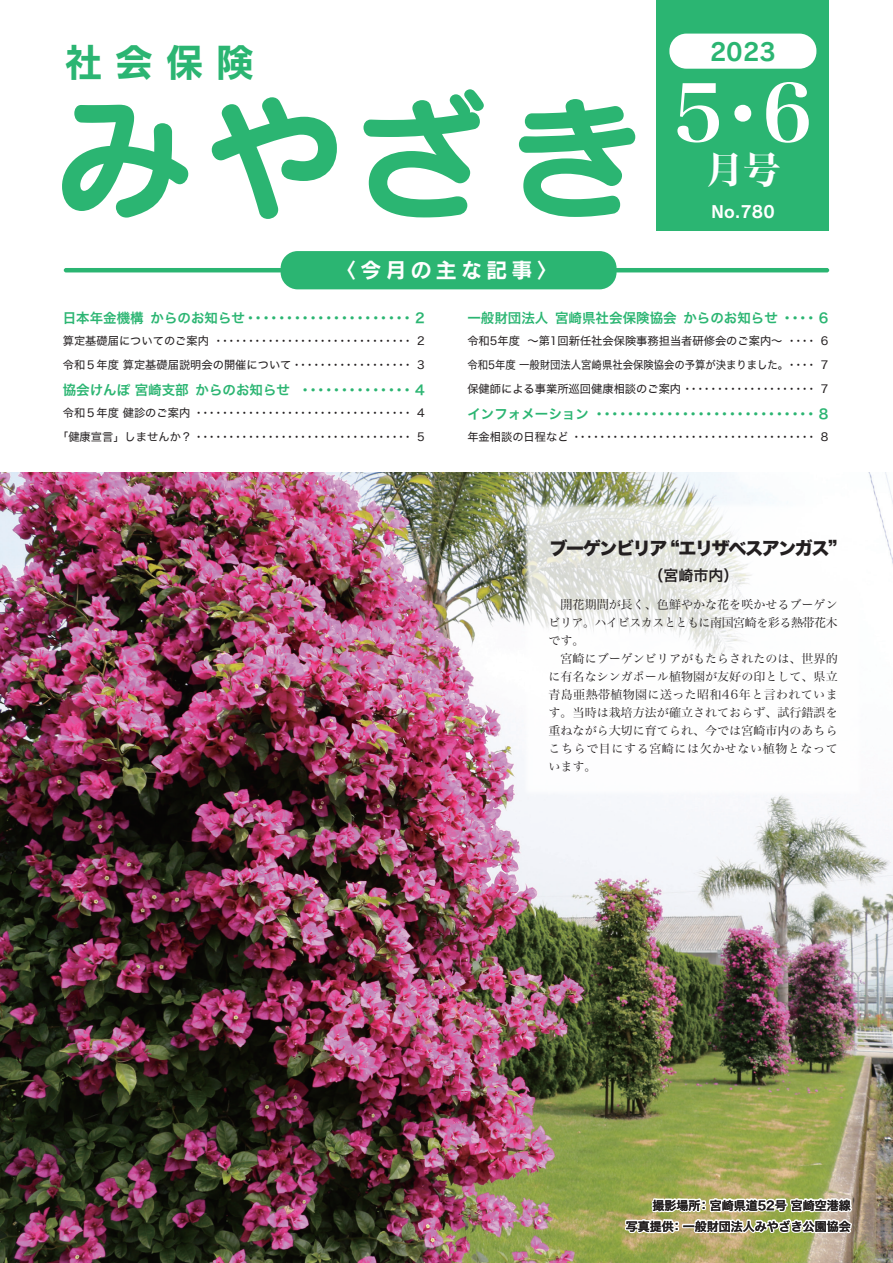
<style>
.page{position:relative;width:893px;height:1263px;background:#fff}
.page>*{position:absolute;margin:0;border:0;box-sizing:border-box;transform-origin:0 0}
.t1{font:135px "Seurat Pro B";color:#2bb572}
.t2{font:75px "Hiragino Min W7 90 msp RKSJ H";color:#fff}
.t3{font:39px "Rodin Pro B";color:#2bb572}
.t4{font:37.5px "Hiragino Min W7 90 msp RKSJ H";color:#fff}
.t5{font:24px "Rodin Pro B";color:#2bb572}
.t6{font:21px "Rodin Pro B";letter-spacing:.2em;color:#fff}
.t7{font:18px "Hiragino Kaku W8 90 msp RKSJ H";letter-spacing:-.075em;color:#231f20}
.t8{font:16.5px "Rodin Pro B";color:#fff}
.t9{font:15px "Hiragino Kaku W6 90 msp RKSJ H";color:#231f20}
.t10{font:13.5px "Hiragino Kaku W6 90 msp RKSJ H";color:#2bb572}
.t11{font:12px/18px "Hiragino Min W3 90 msp RKSJ H";letter-spacing:.005em;color:#231f20}
.t12{font:12px/21px "Hiragino Kaku W6 90 msp RKSJ H";color:#231f20;text-align:right}
.t13{font:11.25px/24px "Hiragino Kaku W4 90 msp RKSJ H";color:#231f20}
.t14{font:11.25px "Hiragino Kaku W4 90 msp RKSJ H";color:#231f20;scale:.92 1}
</style>
<div class="page">
<img style="left:0;top:472px;width:893px;height:791px">
<svg style="left:623px;top:1154px;width:234px;height:109px"></svg>
<img style="left:472px;top:472px;width:421px;height:374px">
<div style="left:657px;top:0;width:172px;height:231px;background:#2bb572"></div>
<hr style="left:64px;top:268px;width:765px;height:4px;background:#2bb572;border-radius:2px">
<div style="left:669px;top:34px;width:147px;height:35px;background:#fff;border-radius:17px"></div>
<div style="left:281px;top:251px;width:336px;height:38px;background:#2bb572;border-radius:17px"></div>
<h3 class="t3" style="left:64px;top:36px;width:193px">社会保険</h3>
<h1 class="t1" style="left:55px;top:64px;width:590px">みやざき</h1>
<h3 class="t5" style="left:710px;top:36px;width:68px">2023</h3>
<h2 class="t2" style="left:673px;top:75px;width:142px">5・6</h2>
<h3 class="t4" style="left:706px;top:151px;width:76px">月号</h3>
<h3 class="t8" style="left:711px;top:201px;width:65px">No.780</h3>
<h3 class="t6" style="left:335px;top:256px;width:224px">〈今月の主な記事〉</h3>
<p class="t10" style="left:63px;top:311px;width:363px">日本年金機構 からのお知らせ・・・・・・・・・・・・・・・・・・・・・ 2</p>
<p class="t13" style="left:63px;top:329px;width:363px">算定基礎届についてのご案内・・・・・・・・・・・・・・・・・・・・・・・・・・・・・・ 2令和５年度 算定基礎届説明会の開催について・・・・・・・・・・・・・・・・・・ 3</p>
<p class="t10" style="left:63px;top:383px;width:229px">協会けんぽ 宮崎支部 からのお知らせ</p>
<p class="t13" style="left:57px;top:401px;width:369px;text-align:center">令和５年度 健診のご案内・・・・・・・・・・・・・・・・・・・・・・・・・・・・・・・・・ 4「健康宣言」しませんか？・・・・・・・・・・・・・・・・・・・・・・・・・・・・・・・・・ 5</p>
<p class="t10" style="left:467px;top:311px;width:362px">一般財団法人 宮崎県社会保険協会 からのお知らせ・・・・ 6</p>
<p class="t13" style="left:467px;top:329px;width:362px;text-align:right">令和5年度 ～第1回新任社会保険事務担当者研修会のご案内～・・・・ 6・・・・ 7<br>保健師による事業所巡回健康相談のご案内・・・・・・・・・・・・・・・・・・・・ 7</p>
<p class="t10" style="left:467px;top:407px;width:362px">インフォメーション・・・・・・・・・・・・・・・・・・・・・・・・・・・・ 8</p>
<p class="t13" style="left:467px;top:425px;width:362px">年金相談の日程など・・・・・・・・・・・・・・・・・・・・・・・・・・・・・・・・・・・・・ 8</p>
<p class="t14" style="left:467px;top:359px;width:350px">令和5年度 一般財団法人宮崎県社会保険協会の予算が決まりました。</p>
<p class="t10" style="left:299px;top:383px;width:128px">・・・・・・・・・・・・・・ 4</p>
<h3 class="t7" style="left:550px;top:538px;width:298px">ブーゲンビリア “エリザベスアンガス”</h3>
<h3 class="t9" style="left:648px;top:567px;width:91px">（宮崎市内）</h3>
<p class="t11" style="left:549px;top:596px;width:291px">　開花期間が長く、色鮮やかな花を咲かせるブーゲンビリア。ハイビスカスとともに南国宮崎を彩る熱帯花木です。<br>　宮崎にブーゲンビリアがもたらされたのは、世界的に有名なシンガポール植物園が友好の印として、県立青島亜熱帯植物園に送った昭和46年と言われています。当時は栽培方法が確立されておらず、試行錯誤を重ねながら大切に育てられ、今では宮崎市内のあちらこちらで目にする宮崎には欠かせない植物となっています。</p>
<p class="t12" style="left:626px;top:1195px;width:226px">撮影場所：宮崎県道52号 宮崎空港線<br>写真提供：一般財団法人みやざき公園協会</p>
</div>
